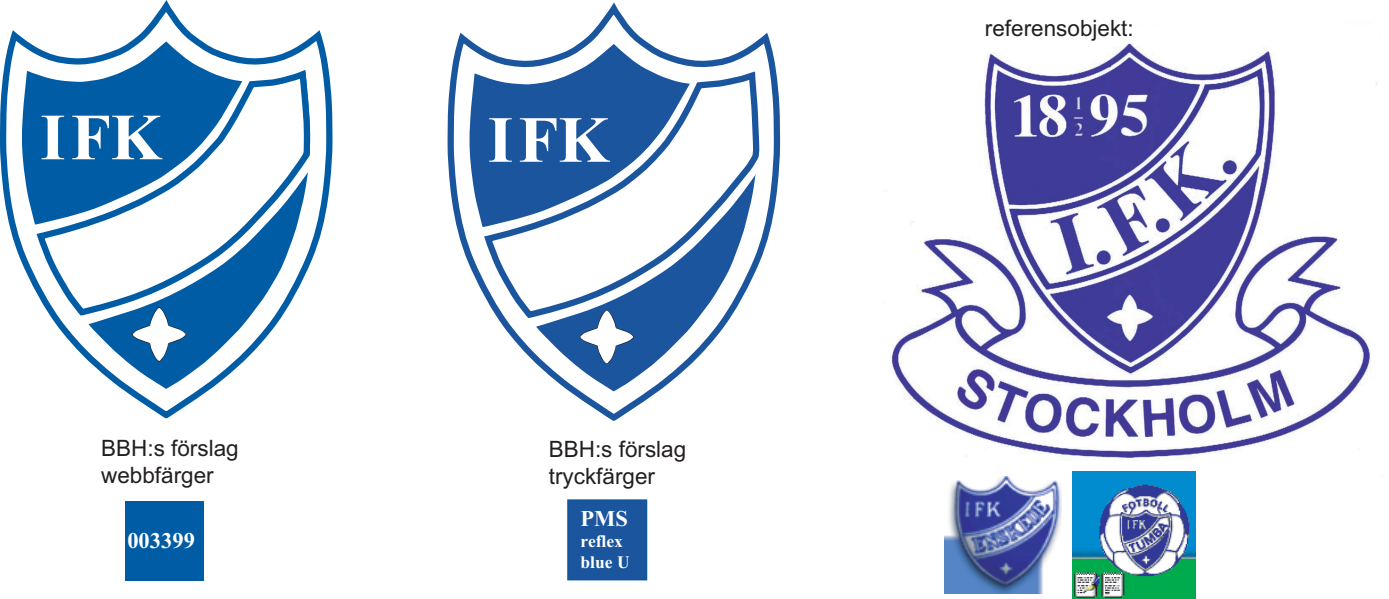
<style>
.page{position:relative;width:1389px;height:599px;background:#fff}
.page>*{position:absolute;margin:0;border:0;box-sizing:border-box;transform-origin:0 0}
.t1{font:700 65.62px "Times New Roman";letter-spacing:.035em;color:#fff}
.t2{font:22.5px/27px "Arial";color:#231f20}
.t3{font:700 22.5px "Times New Roman";color:#fff}
.t4{font:700 17.5px/21px "Times New Roman";color:#fff}
</style>
<div class="page">
<img style="left:890px;top:43px;width:487px;height:432px">
<img style="left:1072px;top:471px;width:123px;height:127px">
<svg style="left:447px;top:32px;width:334px;height:389px"></svg>
<svg style="left:466px;top:2px;width:293px;height:391px"></svg>
<svg style="left:522px;top:150px;width:246px;height:179px"></svg>
<svg style="left:482px;top:26px;width:280px;height:296px"></svg>
<svg style="left:580px;top:310px;width:53px;height:53px"></svg>
<img style="left:944px;top:476px;width:117px;height:117px">
<svg style="left:0;top:30px;width:333px;height:389px"></svg>
<svg style="left:19px;top:38px;width:292px;height:352px"></svg>
<svg style="left:75px;top:148px;width:245px;height:179px"></svg>
<svg style="left:34px;top:4px;width:281px;height:315px"></svg>
<svg style="left:132px;top:307px;width:54px;height:54px"></svg>
<div style="left:125px;top:501px;width:79px;height:79px;background:#005ca5"></div>
<div style="left:568px;top:499px;width:78px;height:80px;background:#1a559e"></div>
<div style="left:567px;top:499px;width:80px;height:81px;border:1px solid #0c5798"></div>
<h1 class="t1" style="left:40px;top:98px;width:123px">IFK</h1>
<p class="t2" style="left:101px;top:434px;width:139px">BBH:s förslag webbfärger</p>
<p class="t3" style="left:127px;top:526px;width:69px">003399</p>
<h1 class="t1" style="left:488px;top:101px;width:123px">IFK</h1>
<p class="t2" style="left:549px;top:435px;width:139px">BBH:s förslag tryckfärger</p>
<p class="t3" style="left:580px;top:505px;width:49px">PMS</p>
<p class="t4" style="left:580px;top:530px;width:51px">reflex blue U</p>
<p class="t2" style="left:985px;top:14px;width:150px">referensobjekt:</p>
</div>
